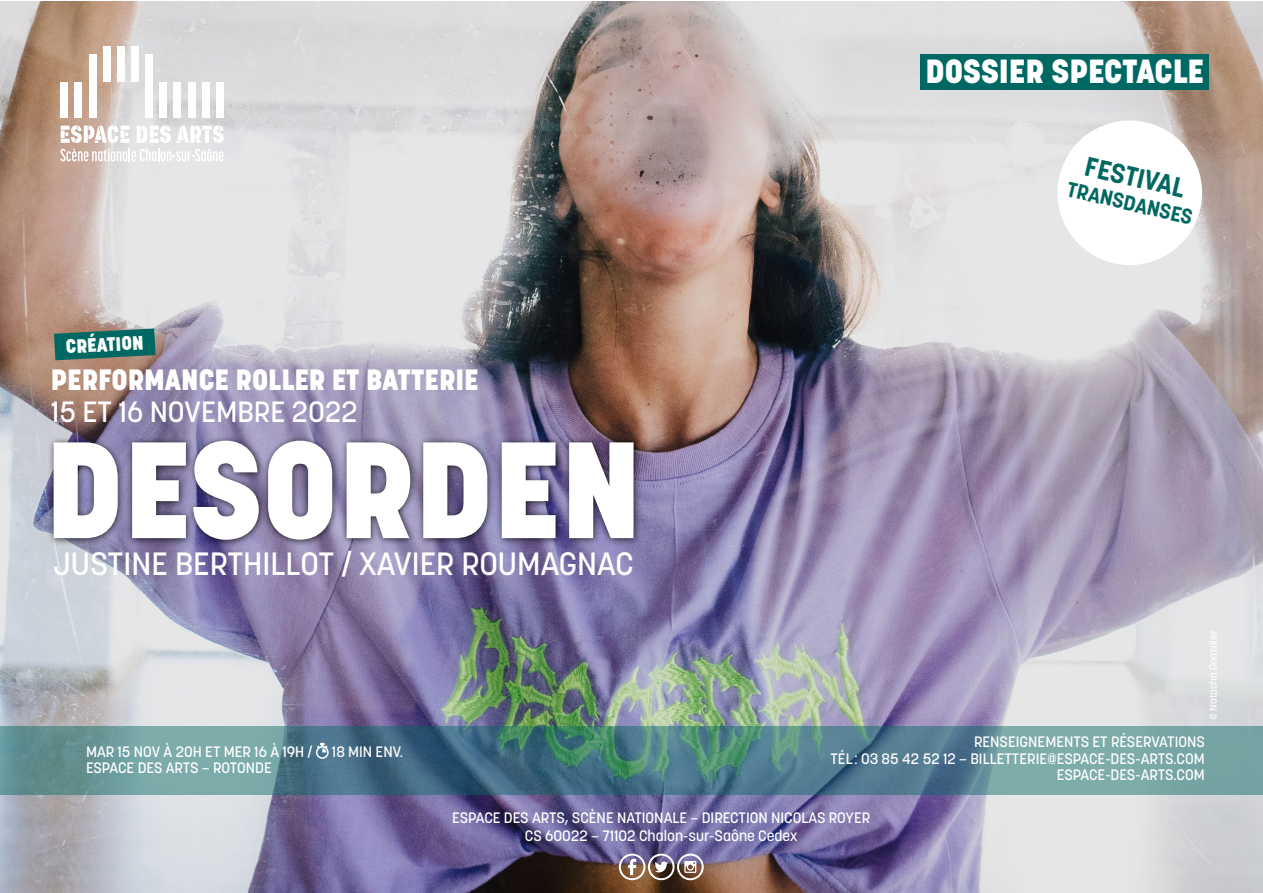
<style>
.page{position:relative;width:1263px;height:893px;background:#fff}
.page>*{position:absolute;margin:0;border:0;box-sizing:border-box;transform-origin:0 0}
.t1{font:800 135.6px "Korolev";color:#fff}
.t2{font:800 33.15px "Korolev";color:#fff}
.t3{font:500 31.95px "Korolev";color:#fff}
.t4{font:800 29.1px "Korolev";color:#fff}
.t5{font:500 29.1px "Korolev";color:#fff}
.t6{font:700 27px "Korolev";color:#006863}
.t7{font:700 21px "Korolev";color:#006863}
.t8{font:800 19.2px "Korolev";color:#fff}
.t9{font:500 15px/16.5px "Korolev";color:#fff;text-align:center}
.t10{font:500 10.5px "Korolev";color:#fff}
</style>
<div class="page">
<img style="left:0;top:1px;width:1263px;height:892px">
<div style="left:61px;top:82px;width:7px;height:36px;background:#fff"></div>
<div style="left:75px;top:82px;width:7px;height:36px;background:#fff"></div>
<div style="left:216px;top:82px;width:7px;height:36px;background:#fff"></div>
<div style="left:89px;top:54px;width:7px;height:64px;background:#fff"></div>
<div style="left:103px;top:47px;width:7px;height:35px;background:#fff"></div>
<div style="left:117px;top:47px;width:7px;height:35px;background:#fff"></div>
<div style="left:131px;top:47px;width:8px;height:35px;background:#fff"></div>
<div style="left:146px;top:54px;width:7px;height:64px;background:#fff"></div>
<div style="left:160px;top:82px;width:7px;height:36px;background:#fff"></div>
<div style="left:174px;top:82px;width:7px;height:36px;background:#fff"></div>
<div style="left:188px;top:82px;width:7px;height:36px;background:#fff"></div>
<div style="left:202px;top:82px;width:7px;height:36px;background:#fff"></div>
<svg style="left:60px;top:125px;width:164px;height:36px"></svg>
<div style="left:921px;top:54px;width:288px;height:36px;background:#006863"></div>
<div style="left:48px;top:435px;width:593px;height:112px;background:#000;opacity:.75"></div>
<svg style="left:0;top:727px;width:1263px;height:68px;background:#5b8891"></svg>
<svg style="left:316px;top:743px;width:13px;height:16px"></svg>
<svg style="left:619px;top:853px;width:85px;height:28px"></svg>
<svg style="left:1050px;top:113px;width:159px;height:159px"></svg>
<svg style="left:54px;top:328px;width:102px;height:32px;background:#206e66"></svg>
<h2 class="t2" style="left:925px;top:51px;width:280px">DOSSIER SPECTACLE</h2>
<p class="t8" style="left:65px;top:334px;width:80px;rotate:-3deg">CRÉATION</p>
<h3 class="t4" style="left:51px;top:361px;width:429px">PERFORMANCE ROLLER ET BATTERIE</h3>
<h3 class="t5" style="left:51px;top:393px;width:309px">15 ET 16 NOVEMBRE 2022</h3>
<h1 class="t1" style="left:45px;top:405px;width:598px">DESORDEN</h1>
<h3 class="t3" style="left:53px;top:544px;width:582px">JUSTINE BERTHILLOT / XAVIER ROUMAGNAC</h3>
<p class="t9" style="left:86px;top:743px;width:228px">MAR 15 NOV À 20H ET MER 16 À 19H /</p>
<p class="t9" style="left:332px;top:743px;width:73px">18 MIN ENV.</p>
<p class="t9" style="left:86px;top:760px;width:187px">ESPACE DES ARTS – ROTONDE</p>
<h3 class="t6" style="left:1089px;top:149px;width:103px;rotate:13deg">FESTIVAL</h3>
<h3 class="t7" style="left:1070px;top:176px;width:129px;rotate:13deg">TRANSDANSES</h3>
<p class="t10" style="left:1206px;top:720px;width:91px;rotate:-90deg">© Natacha Gonzalez</p>
<p class="t9" style="left:830px;top:734px;width:376px;text-align:right">RENSEIGNEMENTS ET RÉSERVATIONS<br>TÉL : 03 85 42 52 12 – BILLETTERIE@ESPACE-DES-ARTS.COM<br>ESPACE-DES-ARTS.COM</p>
<p class="t9" style="left:452px;top:809px;width:419px;line-height:18px">ESPACE DES ARTS, SCÈNE NATIONALE – DIRECTION NICOLAS ROYER<br>CS 60022 – 71102 Chalon-sur-Saône Cedex</p>
</div>
